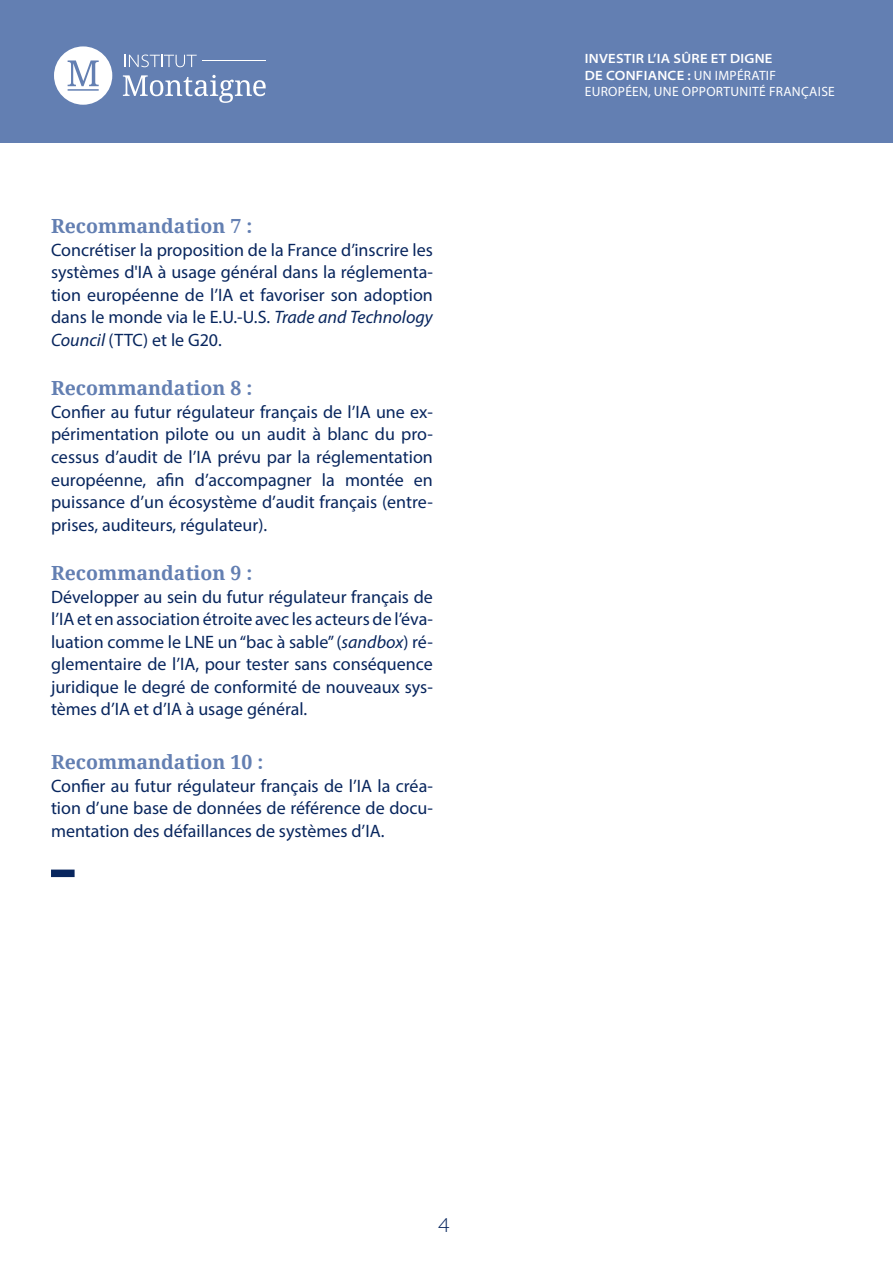
<style>
.page{position:relative;width:893px;height:1263px;background:#fff}
.page>*{position:absolute;margin:0;border:0;box-sizing:border-box;transform-origin:0 0}
.t1{font:300 semi-expanded 21.3px "Myriad Pro";color:#08265e}
.t2{font:700 19.5px "Noto Serif";color:#637fb2}
.t3{font:18px/22.5px "Myriad Pro";color:#08265e;text-align:justify}
.t4{font:13.5px/16.5px "Myriad Pro";letter-spacing:.02em;color:#fff}
.s1{font-style:italic}
.s2{font-weight:600;font-stretch:semi-expanded}
</style>
<div class="page">
<div style="left:0;top:0;width:893px;height:142px;background:#637fb2"></div>
<svg style="left:54px;top:46px;width:58px;height:59px"></svg>
<svg style="left:124px;top:55px;width:73px;height:12px"></svg>
<hr style="left:203px;top:60px;width:63px;height:1px;background:#fff">
<svg style="left:123px;top:75px;width:143px;height:28px"></svg>
<div style="left:51px;top:869px;width:24px;height:8px;background:#08265e"></div>
<p class="t2" style="left:51px;top:213px;width:203px">Recommandation 7 :</p>
<p class="t3" style="left:51px;top:238px;width:383px">Concrétiser la proposition de la France d’inscrire les systèmes d'IA à usage général dans la réglementa&shy;tion européenne de l’IA et favoriser son adoption dans le monde via le E.U.-U.S. <span class="s1">Trade and Technology Council</span> (TTC) et le G20.</p>
<p class="t2" style="left:51px;top:375px;width:203px">Recommandation 8 :</p>
<p class="t3" style="left:51px;top:400px;width:383px">Confier au futur régulateur français de l’IA une ex&shy;périmentation pilote ou un audit à blanc du pro&shy;cessus d’audit de l’IA prévu par la réglementation européenne, afin d’accompagner la montée en puissance d’un écosystème d’audit français (entre&shy;prises, auditeurs, régulateur).</p>
<p class="t2" style="left:51px;top:559px;width:203px">Recommandation 9 :</p>
<p class="t3" style="left:51px;top:585px;width:383px">Développer au sein du futur régulateur français de l’IA et en association étroite avec les acteurs de l’éva&shy;luation comme le LNE un “bac à sable” (<span class="s1">sandbox</span>) ré&shy;glementaire de l’IA, pour tester sans conséquence juridique le degré de conformité de nouveaux sys&shy;tèmes d’IA et d’IA à usage général.</p>
<p class="t2" style="left:51px;top:748px;width:214px">Recommandation 10 :</p>
<p class="t3" style="left:51px;top:774px;width:383px">Confier au futur régulateur français de l’IA la créa&shy;tion d’une base de données de référence de docu&shy;mentation des défaillances de systèmes d’IA.</p>
<p class="t4" style="left:585px;top:50px;width:252px"><span class="s2">INVESTIR L’IA SÛRE ET DIGNE<br>DE CONFIANCE :</span> UN IMPÉRATIF<br>EUROPÉEN, UNE OPPORTUNITÉ FRANÇAISE</p>
<p class="t1" style="left:438px;top:1212px;width:13px">4</p>
</div>
